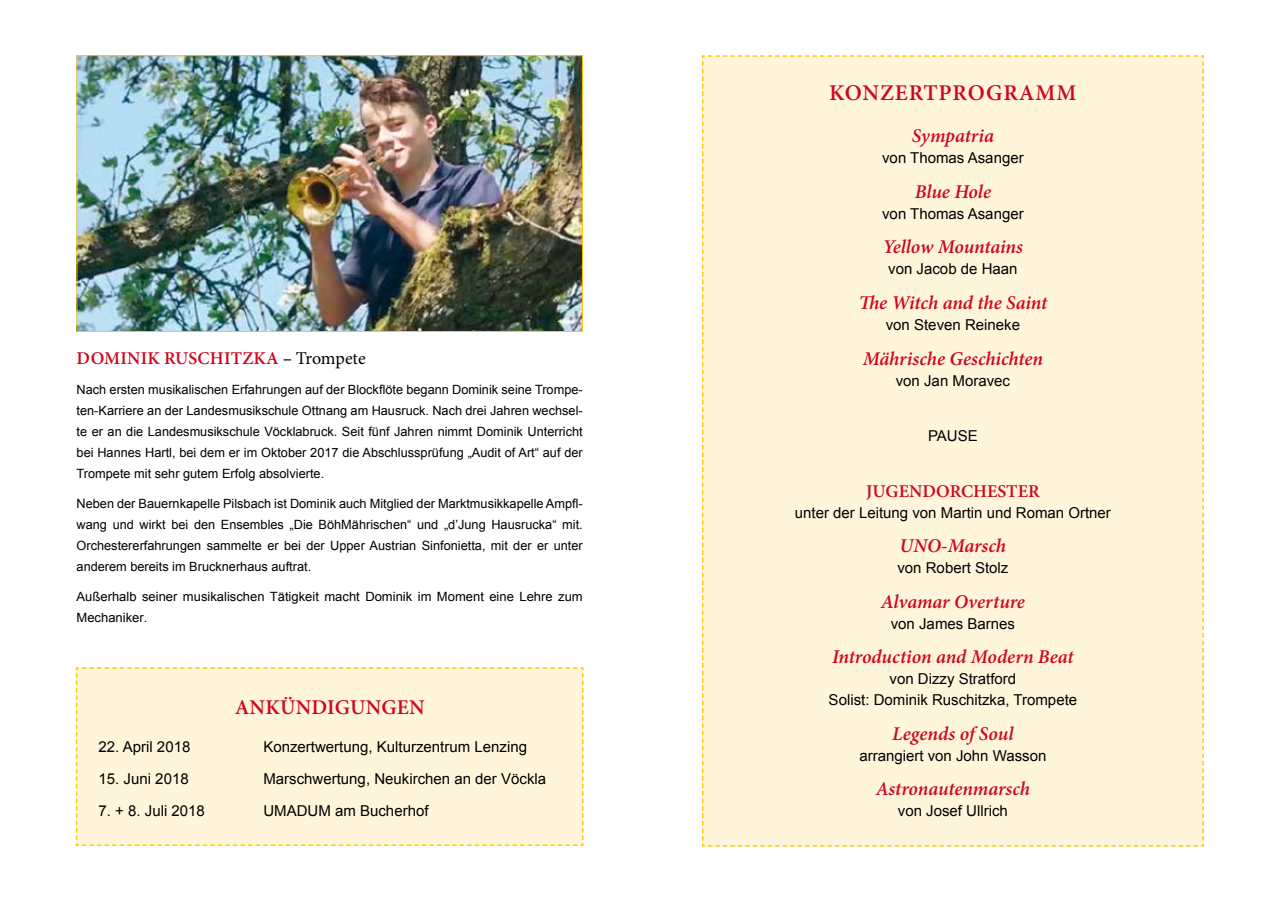
<style>
.page{position:relative;width:1272px;height:902px;background:#fff}
.page>*{position:absolute;margin:0;border:0;box-sizing:border-box;transform-origin:0 0}
.t1{font:600 22.5px "Minion Pro";letter-spacing:.04em;color:#cd071e}
.t2{font:600 21px "Minion Pro";letter-spacing:.01em;color:#cd071e}
.t3{font:italic 600 19.5px "Minion Pro";letter-spacing:-.005em;color:#cd071e}
.t4{font:600 18px "Minion Pro";color:#cd071e}
.t5{font:15px/21px "Arial";color:#000;text-align:center}
.t6{font:12.75px/21px "Arial";color:#000;text-align:justify}
.s1{color:#000}
.s2{font-weight:400;color:#000}
</style>
<div class="page">
<div style="left:701px;top:55px;width:503px;height:792px;background:#fff5da"></div>
<div style="left:75px;top:667px;width:509px;height:179px;background:#fff5da"></div>
<img style="left:79px;top:57px;width:502px;height:273px">
<div style="left:77px;top:55px;width:506px;height:277px;border:1px solid #fecb09"></div>
<h3 class="t4" style="left:77px;top:346px;width:290px">DOMINIK RUSCHITZKA <span class="s1">–</span> <span class="s2">Trompete</span></h3>
<p class="t6" style="left:77px;top:379px;width:507px">Nach ersten musikalischen Erfahrungen auf der Blockflöte begann Dominik seine Trompe&shy;ten-Karriere an der Landesmusikschule Ottnang am Hausruck. Nach drei Jahren wechsel&shy;te er an die Landesmusikschule Vöcklabruck. Seit fünf Jahren nimmt Dominik Unterricht bei Hannes Hartl, bei dem er im Oktober 2017 die Abschlussprüfung „Audit of Art“ auf der Trompete mit sehr gutem Erfolg absolvierte.</p>
<p class="t6" style="left:77px;top:493px;width:507px">Neben der Bauernkapelle Pilsbach ist Dominik auch Mitglied der Marktmusikkapelle Ampfl&shy;wang und wirkt bei den Ensembles „Die BöhMährischen“ und „d’Jung Hausrucka“ mit.<br>Orchestererfahrungen sammelte er bei der Upper Austrian Sinfonietta, mit der er unter anderem bereits im Brucknerhaus auftrat.</p>
<p class="t6" style="left:77px;top:586px;width:507px">Außerhalb seiner musikalischen Tätigkeit macht Dominik im Moment eine Lehre zum<br>Mechaniker.</p>
<h2 class="t2" style="left:235px;top:692px;width:191px">ANKÜNDIGUNGEN</h2>
<p class="t5" style="left:99px;top:735px;width:93px">22. April 2018</p>
<p class="t5" style="left:263px;top:735px;width:265px">Konzertwertung, Kulturzentrum Lenzing</p>
<p class="t5" style="left:99px;top:768px;width:92px">15. Juni 2018</p>
<p class="t5" style="left:263px;top:768px;width:284px">Marschwertung, Neukirchen an der Vöckla</p>
<p class="t5" style="left:99px;top:800px;width:108px">7. + 8. Juli 2018</p>
<p class="t5" style="left:263px;top:800px;width:167px">UMADUM am Bucherhof</p>
<h1 class="t1" style="left:829px;top:78px;width:249px">KONZERTPROGRAMM</h1>
<h3 class="t3" style="left:911px;top:122px;width:84px">Sympatria</h3>
<p class="t5" style="left:882px;top:148px;width:143px">von Thomas Asanger</p>
<h3 class="t3" style="left:914px;top:178px;width:78px">Blue Hole</h3>
<p class="t5" style="left:882px;top:203px;width:143px">von Thomas Asanger</p>
<h3 class="t3" style="left:882px;top:233px;width:142px">Yellow Mountains</h3>
<p class="t5" style="left:888px;top:259px;width:131px">von Jacob de Haan</p>
<h3 class="t3" style="left:858px;top:289px;width:190px">The Witch and the Saint</h3>
<p class="t5" style="left:885px;top:314px;width:136px">von Steven Reineke</p>
<h3 class="t3" style="left:862px;top:344px;width:182px">Mährische Geschichten</h3>
<p class="t5" style="left:895px;top:370px;width:116px">von Jan Moravec</p>
<p class="t5" style="left:928px;top:425px;width:51px">PAUSE</p>
<h3 class="t4" style="left:866px;top:478px;width:175px">JUGENDORCHESTER</h3>
<p class="t5" style="left:794px;top:502px;width:317px">unter der Leitung von Martin und Roman Ortner</p>
<h3 class="t3" style="left:899px;top:532px;width:108px">UNO-Marsch</h3>
<p class="t5" style="left:897px;top:557px;width:112px">von Robert Stolz</p>
<h3 class="t3" style="left:880px;top:587px;width:146px">Alvamar Overture</h3>
<p class="t5" style="left:890px;top:613px;width:126px">von James Barnes</p>
<h3 class="t3" style="left:832px;top:643px;width:243px">Introduction and Modern Beat</h3>
<p class="t5" style="left:828px;top:668px;width:250px">von Dizzy Stratford<br>Solist: Dominik Ruschitzka, Trompete</p>
<h3 class="t3" style="left:892px;top:719px;width:123px">Legends of Soul</h3>
<p class="t5" style="left:859px;top:745px;width:189px">arrangiert von John Wasson</p>
<h3 class="t3" style="left:875px;top:775px;width:156px">Astronautenmarsch</h3>
<p class="t5" style="left:897px;top:800px;width:112px">von Josef Ullrich</p>
</div>
